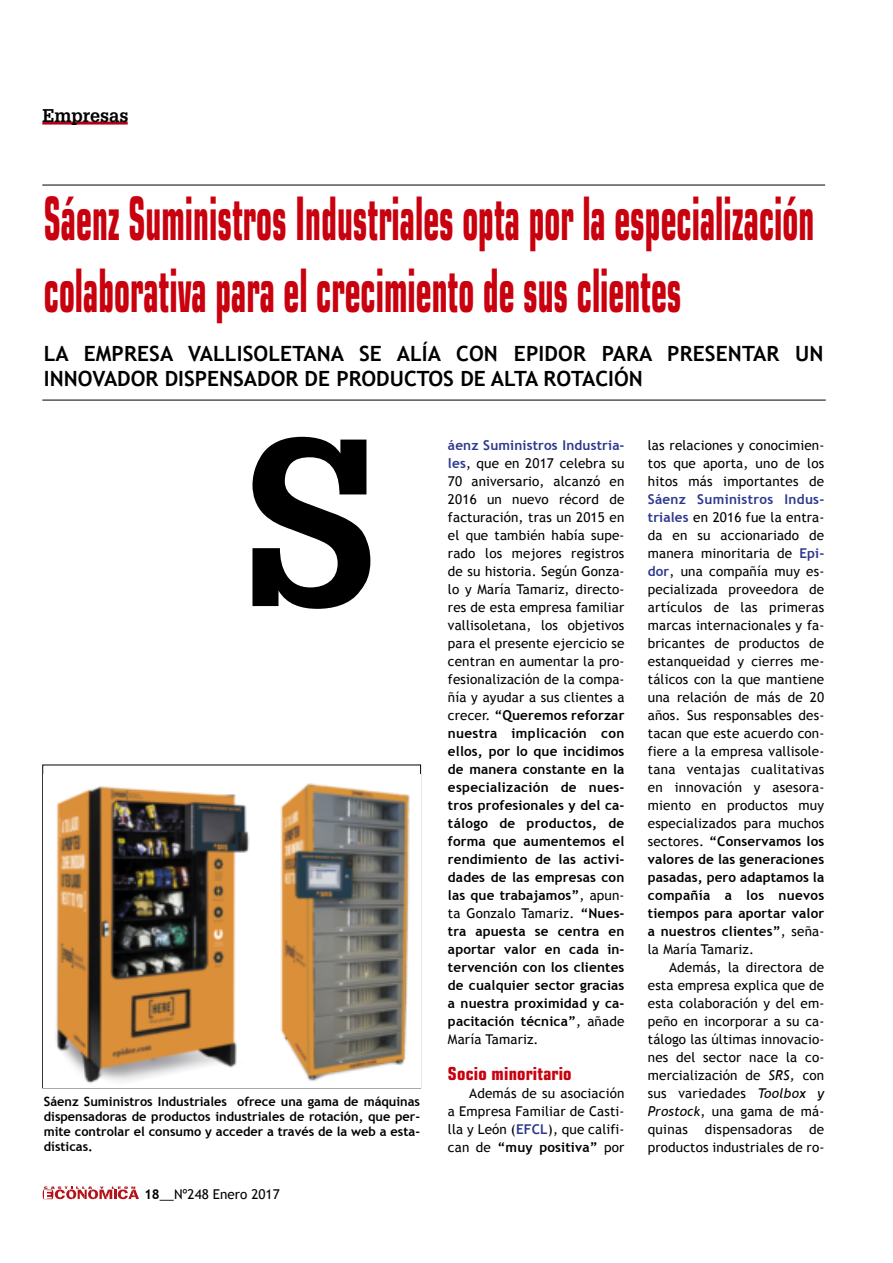
<style>
.page{position:relative;width:893px;height:1263px;background:#fff}
.page>*{position:absolute;margin:0;border:0;box-sizing:border-box;transform-origin:0 0}
.t1{font:700 232.5px "Glypha LT Std";color:#000}
.t2{font:700 condensed 60px/72px "Eurostile";color:#c9000e;scale:.57 1}
.t3{font:700 21px/25.2px "Trebuchet MS";color:#000}
.t4{font:700 condensed 18px "Eurostile";letter-spacing:.01em;color:#c9000e}
.t5{font:700 18px "Glypha LT Std";color:#000}
.t6{font:13.5px/18px "Trebuchet MS";letter-spacing:.01em;color:#000;text-align:justify}
.t7{font:700 12.75px/15.3px "Trebuchet MS";color:#000;text-align:justify}
.s1{font-weight:700}
.s2{font-weight:700;color:#2d388f}
.s3{font-style:italic}
</style>
<div class="page">
<svg style="left:43px;top:1199px;width:96px;height:1px"></svg>
<svg style="left:42px;top:1186px;width:97px;height:13px"></svg>
<hr style="left:42px;top:122px;width:86px;height:3px;background:#b10018">
<svg style="left:42px;top:184px;width:783px;height:2px;background:#7f7f81"></svg>
<svg style="left:42px;top:399px;width:784px;height:2px;background:#7f7f81"></svg>
<img style="left:55px;top:783px;width:355px;height:301px">
<h3 class="t5" style="left:42px;top:109px;width:88px">Empresas</h3>
<h2 class="t2" style="left:44px;top:188px;width:1353px">Sáenz Suministros Industriales opta por la especialización colaborativa para el crecimiento de sus clientes</h2>
<h3 class="t3" style="left:44px;top:341px;width:781px">LA EMPRESA VALLISOLETANA SE ALÍA CON EPIDOR PARA PRESENTAR UN<br>INNOVADOR DISPENSADOR DE PRODUCTOS DE ALTA ROTACIÓN</h3>
<h1 class="t1" style="left:244px;top:440px;width:135px">S</h1>
<p class="t7" style="left:44px;top:1093px;width:378px">Sáenz Suministros Industriales ofrece una gama de máquinas dispensadoras de productos industriales de rotación, que per&shy;mite controlar el consumo y acceder a través de la web a esta&shy;dísticas.</p>
<p class="t6" style="left:144px;top:1185px;width:137px"><span class="s1">18</span>__Nº248 Enero 2017</p>
<p class="t6" style="left:448px;top:436px;width:178px"><span class="s2">áenz Suministros Industria&shy;les</span>, que en 2017 celebra su 70 aniversario, alcanzó en 2016 un nuevo récord de facturación, tras un 2015 en el que también había supe&shy;rado los mejores registros de su historia. Según Gonza&shy;lo y María Tamariz, directo&shy;res de esta empresa familiar vallisoletana, los objetivos para el presente ejercicio se centran en aumentar la pro&shy;fesionalización de la compa&shy;ñía y ayudar a sus clientes a crecer. <span class="s1">“Queremos reforzar nuestra implicación con ellos, por lo que incidimos de manera constante en la especialización de nues&shy;tros profesionales y del ca&shy;tálogo de productos, de forma que aumentemos el rendimiento de las activi&shy;dades de las empresas con las que trabajamos”</span>, apun&shy;ta Gonzalo Tamariz. <span class="s1">“Nues&shy;tra apuesta se centra en aportar valor en cada in&shy;tervención con los clientes de cualquier sector gracias a nuestra proximidad y ca&shy;pacitación técnica”</span>, añade María Tamariz.</p>
<h3 class="t4" style="left:448px;top:1067px;width:125px">Socio minoritario</h3>
<p class="t6" style="left:448px;top:1084px;width:178px;text-indent:21px">Además de su asociación a Empresa Familiar de Casti&shy;lla y León (<span class="s2">EFCL</span>), que califi&shy;can de <span class="s1">“muy positiva”</span> por</p>
<p class="t6" style="left:647px;top:436px;width:178px">las relaciones y conocimien&shy;tos que aporta, uno de los hitos más importantes de</p>
<p class="t6" style="left:647px;top:490px;width:178px"><span class="s2">Sáenz Suministros Indus&shy;triales</span> en 2016 fue la entra&shy;da en su accionariado de manera minoritaria de <span class="s2">Epi&shy;dor</span>, una compañía muy es&shy;pecializada proveedora de artículos de las primeras marcas internacionales y fa&shy;bricantes de productos de estanqueidad y cierres me&shy;tálicos con la que mantiene una relación de más de 20 años. Sus responsables des&shy;tacan que este acuerdo con&shy;fiere a la empresa vallisole&shy;tana ventajas cualitativas en innovación y asesora&shy;miento en productos muy especializados para muchos sectores. <span class="s1">“Conservamos los valores de las generaciones pasadas, pero adaptamos la compañía a los nuevos tiempos para aportar valor a nuestros clientes”</span>, seña&shy;la María Tamariz.</p>
<p class="t6" style="left:647px;top:958px;width:178px;text-indent:21px">Además, la directora de esta empresa explica que de esta colaboración y del em&shy;peño en incorporar a su ca&shy;tálogo las últimas innovacio&shy;nes del sector nace la co&shy;mercialización de <span class="s3">SRS,</span> con sus variedades <span class="s3">Toolbox y Prostock</span>, una gama de má&shy;quinas dispensadoras de productos industriales de ro-</p>
</div>
